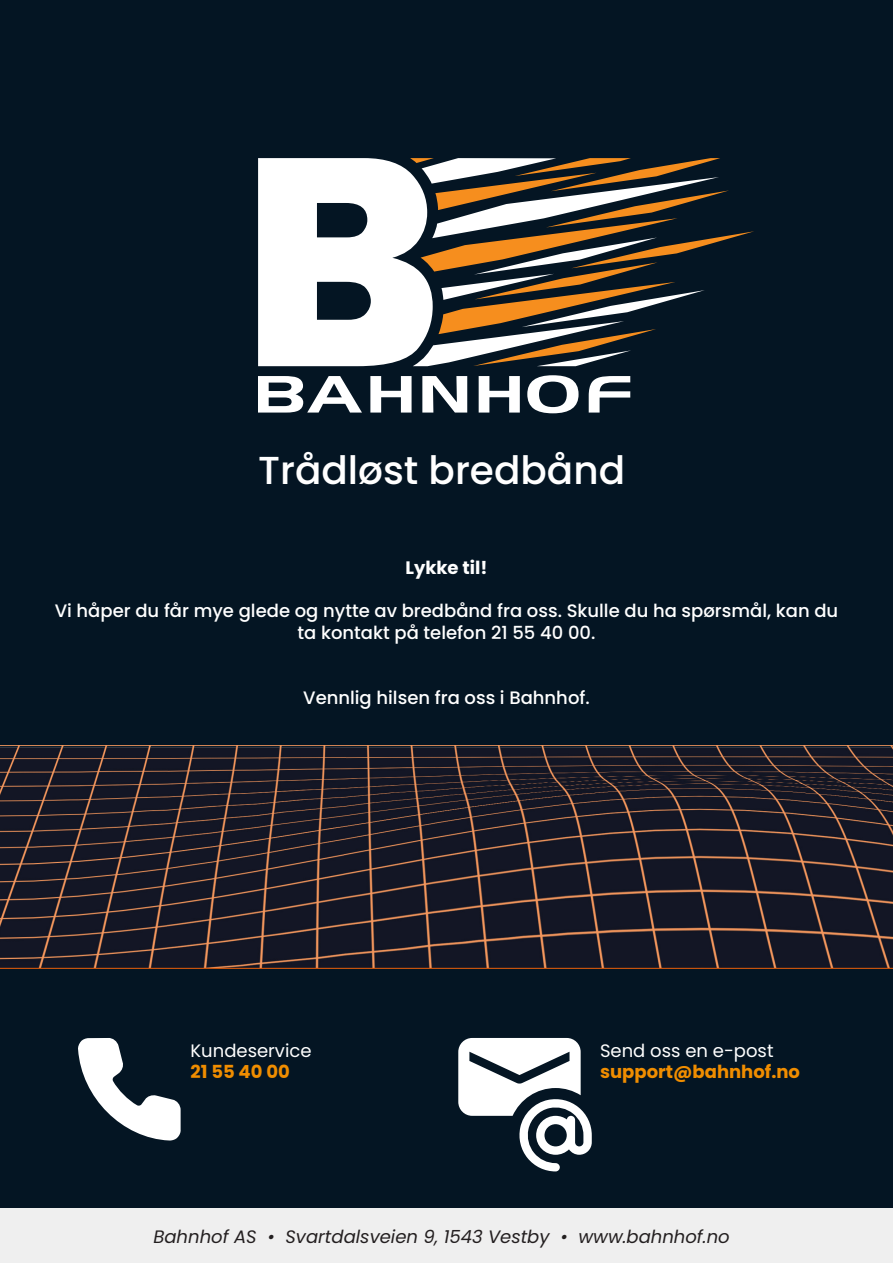
<style>
.page{position:relative;width:893px;height:1263px;background:#fff}
.page>*{position:absolute;margin:0;border:0;box-sizing:border-box;transform-origin:0 0}
.t1{font:500 39px "Poppins";color:#fff}
.t2{font:500 18px/21.6px "Poppins";color:#fff;text-align:center}
.t3{font:italic 18px "Poppins";color:#231f20}
.t4{font:18px "Poppins";color:#fff}
.t5{font:700 18px "Poppins";color:#f08d00}
.t6{font:700 18px "Poppins";color:#fff}
</style>
<div class="page">
<div style="left:0;top:0;width:893px;height:1209px;background:#041523"></div>
<img style="left:0;top:746px;width:893px;height:221px">
<hr style="left:0;top:968px;width:893px;height:1px;background:#ea600a">
<div style="left:0;top:1209px;width:893px;height:54px;background:#efefef"></div>
<svg style="left:78px;top:1038px;width:103px;height:102px"></svg>
<svg style="left:258px;top:376px;width:104px;height:37px"></svg>
<svg style="left:370px;top:376px;width:42px;height:37px"></svg>
<svg style="left:422px;top:376px;width:45px;height:37px"></svg>
<svg style="left:479px;top:376px;width:41px;height:37px"></svg>
<svg style="left:527px;top:375px;width:52px;height:38px"></svg>
<svg style="left:589px;top:376px;width:41px;height:37px"></svg>
<svg style="left:258px;top:158px;width:496px;height:208px"></svg>
<svg style="left:458px;top:1038px;width:134px;height:133px"></svg>
<h1 class="t1" style="left:258px;top:447px;width:369px">Trådløst bredbånd</h1>
<p class="t6" style="left:405px;top:557px;width:84px">Lykke til!</p>
<p class="t2" style="left:55px;top:600px;width:785px">Vi håper du får mye glede og nytte av bredbånd fra oss. Skulle du ha spørsmål, kan du ta kontakt på telefon 21 55 40 00.</p>
<p class="t2" style="left:303px;top:687px;width:288px">Vennlig hilsen fra oss i Bahnhof.</p>
<p class="t4" style="left:190px;top:1040px;width:123px">Kundeservice</p>
<p class="t5" style="left:190px;top:1062px;width:101px">21 55 40 00</p>
<p class="t4" style="left:600px;top:1040px;width:175px">Send oss en e-post</p>
<p class="t5" style="left:600px;top:1062px;width:201px">support@bahnhof.no</p>
<p class="t3" style="left:153px;top:1226px;width:578px">Bahnhof AS • Svartdalsveien 9, 1543 Vestby • www.bahnhof.no</p>
</div>
